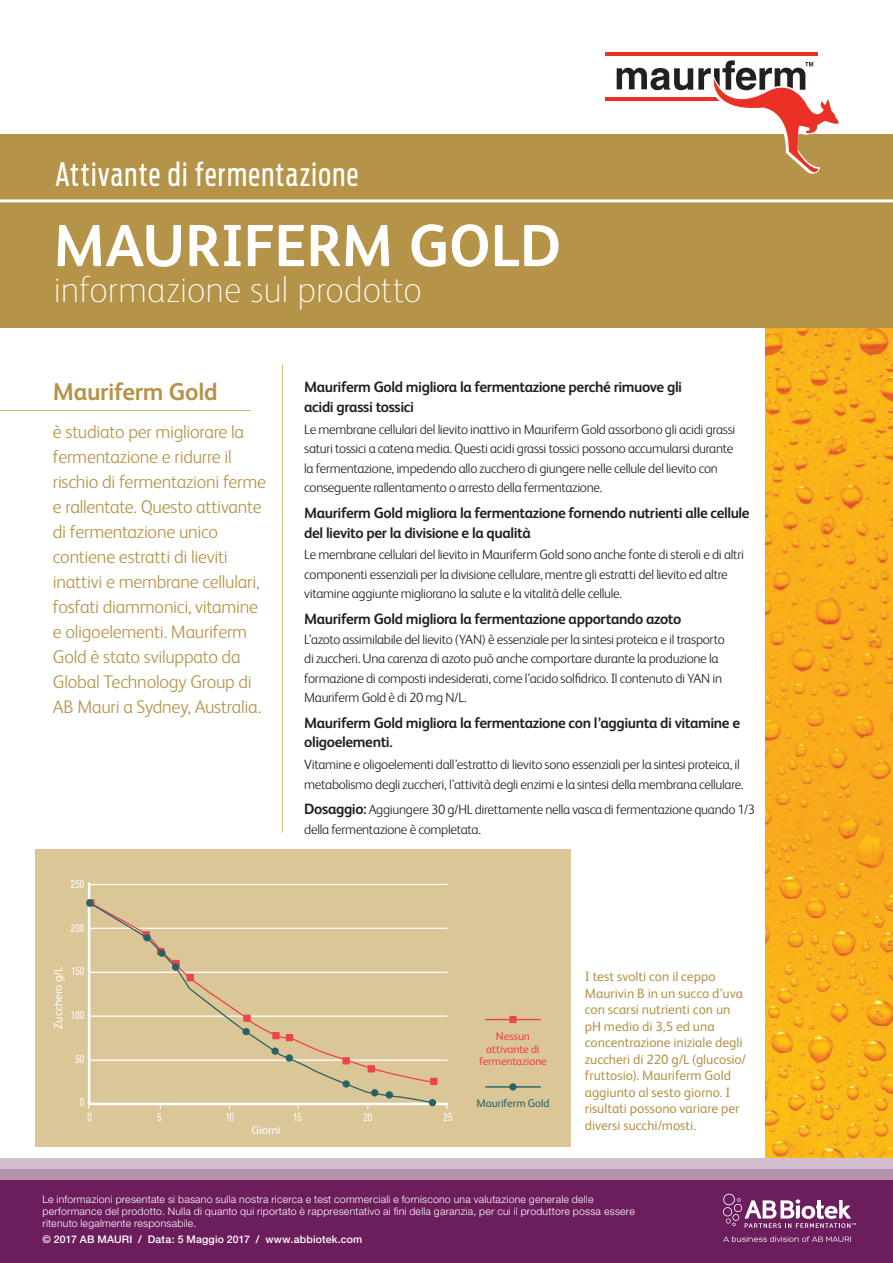
<style>
.page{position:relative;width:893px;height:1263px;background:#fff}
.page>*{position:absolute;margin:0;border:0;box-sizing:border-box;transform-origin:0 0}
.t1{font:700 59.55px "FS Albert";color:#fff}
.t2{font:100 36.6px "FS Albert";color:#fff}
.t3{font:32.1px "Ford Antenna Extra Cond";letter-spacing:.045em;color:#fff}
.t4{font:700 24.3px "FS Albert";letter-spacing:-.015em;color:#b59348}
.t5{font:300 18.45px/25px "FS Albert";letter-spacing:-.015em;color:#b59348}
.t6{font:700 15px/19.5px "FS Albert";letter-spacing:-.025em;color:#231f20}
.t7{font:300 13.5px/19.5px "FS Albert";letter-spacing:-.02em;color:#231f20}
.t8{font:13.5px/16.5px "FS Albert";color:#b59348}
.t9{font:11.7px "FS Albert";letter-spacing:-.005em;color:#fff}
.t10{font:11.25px/12.6px "FS Albert";letter-spacing:-.005em;color:#ee434d;text-align:center}
.t11{font:condensed 11.25px "Helvetica Neue";letter-spacing:.025em;color:#fff;scale:.8 1}
.t12{font:11.25px "FS Albert";letter-spacing:-.005em;color:#276267}
.t13{font:300 10.5px/12px "Helvetica Neue";letter-spacing:.02em;color:#fff}
.t14{font:500 10.5px "Helvetica Neue";letter-spacing:.02em;color:#fff}
.s1{font-weight:700;font-size:15px}
</style>
<div class="page">
<img style="left:765px;top:327px;width:128px;height:831px">
<div style="left:0;top:1158px;width:893px;height:105px;background:#d2becd"></div>
<div style="left:0;top:1169px;width:893px;height:94px;background:#b593ac"></div>
<div style="left:0;top:1180px;width:893px;height:83px;background:#6b1d5c"></div>
<svg style="left:723px;top:1236px;width:128px;height:6px"></svg>
<svg style="left:723px;top:1194px;width:133px;height:34px"></svg>
<div style="left:0;top:134px;width:893px;height:193px;background:#b59348"></div>
<hr style="left:605px;top:52px;width:212px;height:4px;background:#eb3125">
<hr style="left:605px;top:97px;width:122px;height:3px;background:#eb3125">
<svg style="left:617px;top:60px;width:222px;height:114px"></svg>
<div style="left:35px;top:849px;width:535px;height:297px;background:#dac697"></div>
<hr style="left:89px;top:884px;width:358px;height:1px;background:#fff">
<hr style="left:89px;top:928px;width:358px;height:1px;background:#fff">
<hr style="left:89px;top:972px;width:358px;height:1px;background:#fff">
<hr style="left:89px;top:1015px;width:358px;height:2px;background:#fff">
<hr style="left:89px;top:1059px;width:358px;height:2px;background:#fff">
<hr style="left:89px;top:1103px;width:358px;height:2px;background:#fff">
<hr style="left:485px;top:1086px;width:56px;height:1px;background:#276267">
<hr style="left:485px;top:1019px;width:56px;height:1px;background:#ee434d">
<div style="left:509px;top:1016px;width:8px;height:7px;background:#ee434d"></div>
<div style="left:430px;top:1078px;width:7px;height:7px;background:#ee434d"></div>
<svg style="left:88px;top:901px;width:346px;height:203px"></svg>
<div style="left:242px;top:1028px;width:8px;height:7px;background:#276267;border-radius:50%"></div>
<div style="left:158px;top:949px;width:8px;height:8px;background:#276267;border-radius:50%"></div>
<div style="left:172px;top:963px;width:7px;height:8px;background:#276267;border-radius:50%"></div>
<div style="left:143px;top:934px;width:8px;height:7px;background:#276267;border-radius:50%"></div>
<div style="left:86px;top:899px;width:7px;height:7px;background:#276267;border-radius:50%"></div>
<div style="left:271px;top:1047px;width:8px;height:8px;background:#276267;border-radius:50%"></div>
<div style="left:286px;top:1054px;width:7px;height:8px;background:#276267;border-radius:50%"></div>
<div style="left:343px;top:1080px;width:7px;height:7px;background:#276267;border-radius:50%"></div>
<div style="left:371px;top:1089px;width:7px;height:7px;background:#276267;border-radius:50%"></div>
<div style="left:386px;top:1091px;width:7px;height:7px;background:#276267;border-radius:50%"></div>
<div style="left:429px;top:1099px;width:7px;height:7px;background:#276267;border-radius:50%"></div>
<div style="left:509px;top:1083px;width:8px;height:7px;background:#276267;border-radius:50%"></div>
<hr style="left:0;top:199px;width:893px;height:3px;background:#fff">
<hr style="left:282px;top:364px;width:1px;height:469px;background:#ceb476">
<hr style="left:0;top:410px;width:251px;height:1px;background:#ceb476">
<h3 class="t3" style="left:55px;top:148px;width:304px">Attivante di fermentazione</h3>
<h1 class="t1" style="left:53px;top:205px;width:509px">MAURIFERM GOLD</h1>
<h2 class="t2" style="left:53px;top:266px;width:370px">informazione sul prodotto</h2>
<h3 class="t4" style="left:53px;top:375px;width:166px">Mauriferm Gold</h3>
<p class="t5" style="left:53px;top:418px;width:215px">è studiato per migliorare la fermentazione e ridurre il rischio di fermentazioni ferme e rallentate. Questo attivante di fermentazione unico contiene estratti di lieviti inattivi e membrane cellulari, fosfati diammonici, vitamine e oligoelementi. Mauriferm<br>Gold è stato sviluppato da<br>Global Technology Group di<br>AB Mauri a Sydney, Australia.</p>
<p class="t11" style="left:71px;top:878px;width:18px">250</p>
<p class="t11" style="left:71px;top:921px;width:18px">200</p>
<p class="t6" style="left:304px;top:377px;width:379px">Mauriferm Gold migliora la fermentazione perché rimuove gli acidi grassi tossici</p>
<p class="t7" style="left:304px;top:419px;width:433px">Le membrane cellulari del lievito inattivo in Mauriferm Gold assorbono gli acidi grassi saturi tossici a catena media. Questi acidi grassi tossici possono accumularsi durante la fermentazione, impedendo allo zucchero di giungere nelle cellule del lievito con conseguente rallentamento o arresto della fermentazione.</p>
<p class="t6" style="left:304px;top:502px;width:447px">Mauriferm Gold migliora la fermentazione fornendo nutrienti alle cellule del lievito per la divisione e la qualità</p>
<p class="t7" style="left:304px;top:544px;width:441px">Le membrane cellulari del lievito in Mauriferm Gold sono anche fonte di steroli e di altri componenti essenziali per la divisione cellulare, mentre gli estratti del lievito ed altre vitamine aggiunte migliorano la salute e la vitalità delle cellule.</p>
<p class="t6" style="left:304px;top:608px;width:379px">Mauriferm Gold migliora la fermentazione apportando azoto</p>
<p class="t7" style="left:304px;top:628px;width:422px">L’azoto assimilabile del lievito (YAN) è essenziale per la sintesi proteica e il trasporto di zuccheri. Una carenza di azoto può anche comportare durante la produzione la formazione di composti indesiderati, come l’acido solfidrico. Il contenuto di YAN in Mauriferm Gold è di 20 mg N/L.</p>
<p class="t6" style="left:304px;top:712px;width:437px">Mauriferm Gold migliora la fermentazione con l’aggiunta di vitamine e oligoelementi.</p>
<p class="t7" style="left:304px;top:754px;width:441px">Vitamine e oligoelementi dall’estratto di lievito sono essenziali per la sintesi proteica, il metabolismo degli zuccheri, l’attività degli enzimi e la sintesi della membrana cellulare.</p>
<p class="t7" style="left:304px;top:799px;width:452px"><span class="s1">Dosaggio:</span> Aggiungere 30 g/HL direttamente nella vasca di fermentazione quando 1/3 della fermentazione è completata.</p>
<p class="t9" style="left:50px;top:1029px;width:63px;rotate:-90deg">Zucchero g/L</p>
<p class="t11" style="left:71px;top:965px;width:18px">150</p>
<p class="t11" style="left:71px;top:1008px;width:18px">100</p>
<p class="t11" style="left:75px;top:1052px;width:13px">50</p>
<p class="t11" style="left:80px;top:1096px;width:7px">0</p>
<p class="t11" style="left:87px;top:1111px;width:7px">0</p>
<p class="t11" style="left:157px;top:1111px;width:7px">5</p>
<p class="t11" style="left:226px;top:1111px;width:12px">10</p>
<p class="t11" style="left:293px;top:1111px;width:12px">15</p>
<p class="t11" style="left:363px;top:1111px;width:13px">20</p>
<p class="t11" style="left:444px;top:1111px;width:13px">25</p>
<p class="t9" style="left:252px;top:1122px;width:31px">Giorni</p>
<p class="t10" style="left:479px;top:1029px;width:69px">Nessun attivante di fermentazione</p>
<p class="t12" style="left:476px;top:1095px;width:75px">Mauriferm Gold</p>
<p class="t8" style="left:585px;top:968px;width:163px">I test svolti con il ceppo<br>Maurivin B in un succo d’uva con scarsi nutrienti con un pH medio di 3,5 ed una concentrazione iniziale degli zuccheri di 220 g/L (glucosio/ fruttosio). Mauriferm Gold aggiunto al sesto giorno. I risultati possono variare per diversi succhi/mosti.</p>
<p class="t13" style="left:43px;top:1193px;width:594px">Le informazioni presentate si basano sulla nostra ricerca e test commerciali e forniscono una valutazione generale delle performance del prodotto. Nulla di quanto qui riportato è rappresentativo ai fini della garanzia, per cui il produttore possa essere ritenuto legalmente responsabile.</p>
<p class="t14" style="left:43px;top:1233px;width:321px">© 2017 AB MAURI / Data: 5 Maggio 2017 / www.abbiotek.com</p>
</div>
